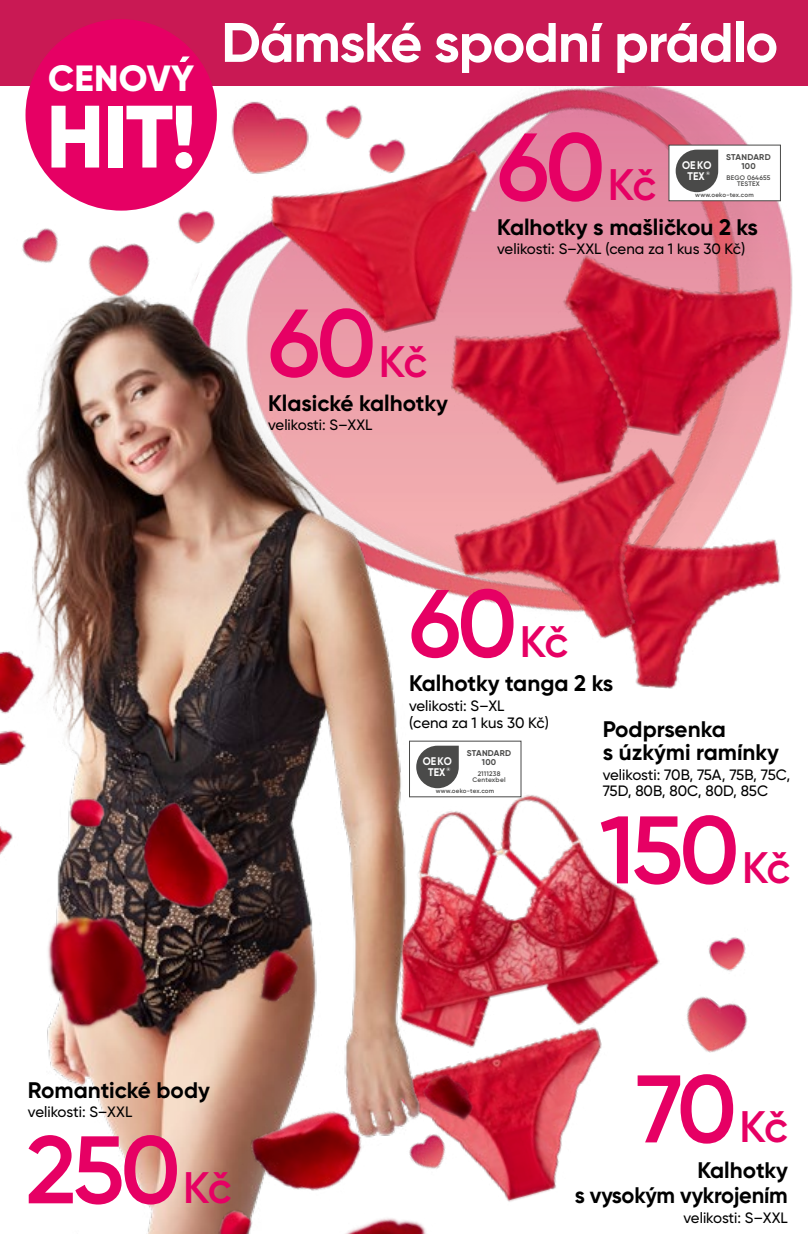
<style>
.page{position:relative;width:808px;height:1234px;background:#fff}
.page>*{position:absolute;margin:0;border:0;box-sizing:border-box;transform-origin:0 0}
.t1{font:600 95.7px "Gilroy";letter-spacing:-.045em;color:#e60064}
.t2{font:800 88.2px "Gilroy";color:#fff}
.t3{font:700 55.5px "Gilroy";letter-spacing:-.02em;color:#fff}
.t4{font:800 36.45px "Gilroy";letter-spacing:.01em;color:#fff}
.t5{font:700 22.5px/22.5px "Gilroy";letter-spacing:-.005em;color:#000}
.t6{font:500 15px/16.8px "Gilroy";color:#000}
.t7{font:700 11.1px/10.9px "Gilroy";color:#fff;text-align:center;scale:.92 1}
.t8{font:700 8.4px/8.7px "Gilroy";letter-spacing:.03em;color:#4a4a49;text-align:center}
.t9{font:600 6.6px/6.6px "Gilroy";letter-spacing:.03em;color:#4a4a49;text-align:center}
.t10{font:600 6.3px "Gilroy";letter-spacing:.03em;color:#4a4a49}
.t11{font:700 4.95px "Gilroy";color:#fff}
.s1{font-size:44.1px}
</style>
<div class="page">
<img style="left:174px;top:85px;width:634px;height:110px">
<img style="left:77px;top:200px;width:76px;height:49px">
<img style="left:153px;top:195px;width:83px;height:54px">
<img style="left:713px;top:1003px;width:34px;height:49px">
<img style="left:713px;top:937px;width:33px;height:66px">
<img style="left:228px;top:89px;width:8px;height:102px">
<img style="left:22px;top:204px;width:74px;height:45px">
<img style="left:521px;top:743px;width:192px;height:310px">
<img style="left:557px;top:970px;width:105px;height:199px">
<img style="left:549px;top:195px;width:244px;height:234px">
<img style="left:764px;top:539px;width:17px;height:47px">
<img style="left:424px;top:383px;width:340px;height:360px">
<img style="left:236px;top:85px;width:313px;height:299px">
<img style="left:22px;top:249px;width:402px;height:193px">
<img style="left:0;top:442px;width:444px;height:354px">
<img style="left:0;top:796px;width:557px;height:437px">
<div style="left:668px;top:145px;width:113px;height:56px;background:#fff;border:1px solid #4a4a49"></div>
<div style="left:676px;top:150px;width:42px;height:42px;background:#4a4a49;border-radius:21px"></div>
<div style="left:409px;top:740px;width:112px;height:57px;background:#fff;border:1px solid #4a4a49"></div>
<div style="left:416px;top:745px;width:43px;height:43px;background:#4a4a49;border-radius:21px"></div>
<div style="left:0;top:0;width:808px;height:85px;background:#c91954"></div>
<div style="left:26px;top:19px;width:191px;height:191px;background:#e60064;border-radius:50%"></div>
<svg style="left:180px;top:56px;width:10px;height:6px"></svg>
<h3 class="t4" style="left:48px;top:55px;width:148px">CENOVY</h3>
<h2 class="t2" style="left:46px;top:81px;width:152px">HIT!</h2>
<h3 class="t3" style="left:221px;top:8px;width:558px">Dámské spodní prádlo</h3>
<h1 class="t1" style="left:497px;top:107px;width:161px">60<span class="s1">Kč</span></h1>
<p class="t8" style="left:726px;top:153px;width:46px">STANDARD<br>100</p>
<p class="t9" style="left:726px;top:174px;width:46px">BEGO 064655<br>TESTEX</p>
<p class="t10" style="left:695px;top:191px;width:60px">www.oeko-tex.com</p>
<p class="t7" style="left:682px;top:159px;width:33px">OEKO<br>TEX</p>
<p class="t11" style="left:706px;top:170px;width:5px">®</p>
<h1 class="t1" style="left:268px;top:283px;width:161px">60<span class="s1">Kč</span></h1>
<h3 class="t5" style="left:268px;top:391px;width:181px">Klasické kalhotky</h3>
<p class="t6" style="left:268px;top:416px;width:106px">velikosti: S–XXL</p>
<h3 class="t5" style="left:497px;top:215px;width:262px">Kalhotky s mašličkou 2 ks</h3>
<p class="t6" style="left:497px;top:240px;width:249px">velikosti: S–XXL (cena za 1 kus 30 Kč)</p>
<h1 class="t1" style="left:409px;top:564px;width:161px">60<span class="s1">Kč</span></h1>
<h3 class="t5" style="left:409px;top:672px;width:206px">Kalhotky tanga 2 ks</h3>
<p class="t6" style="left:409px;top:697px;width:141px">velikosti: S–XL<br>(cena za 1 kus 30 Kč)</p>
<h3 class="t5" style="left:603px;top:718px;width:178px">Podprsenka<br>s úzkými ramínky</h3>
<p class="t6" style="left:603px;top:765px;width:189px">velikosti: 70B, 75A, 75B, 75C,<br>75D, 80B, 80C, 80D, 85C</p>
<p class="t8" style="left:467px;top:748px;width:46px">STANDARD<br>100</p>
<p class="t9" style="left:472px;top:769px;width:35px">2111238<br>Centexbel</p>
<p class="t10" style="left:436px;top:786px;width:60px">www.oeko-tex.com</p>
<p class="t7" style="left:423px;top:755px;width:33px">OEKO<br>TEX</p>
<p class="t11" style="left:447px;top:766px;width:5px">®</p>
<h1 class="t1" style="left:599px;top:790px;width:192px">150<span class="s1">Kč</span></h1>
<h3 class="t5" style="left:28px;top:1078px;width:183px">Romantické body</h3>
<p class="t6" style="left:28px;top:1103px;width:106px">velikosti: S–XXL</p>
<h1 class="t1" style="left:26px;top:1110px;width:207px">250<span class="s1">Kč</span></h1>
<h1 class="t1" style="left:636px;top:1049px;width:153px">70<span class="s1">Kč</span></h1>
<h3 class="t5" style="left:575px;top:1156px;width:215px;line-height:25.2px;text-align:right">Kalhotky<br>s vysokým vykrojením</h3>
<p class="t6" style="left:683px;top:1208px;width:106px">velikosti: S–XXL</p>
</div>
